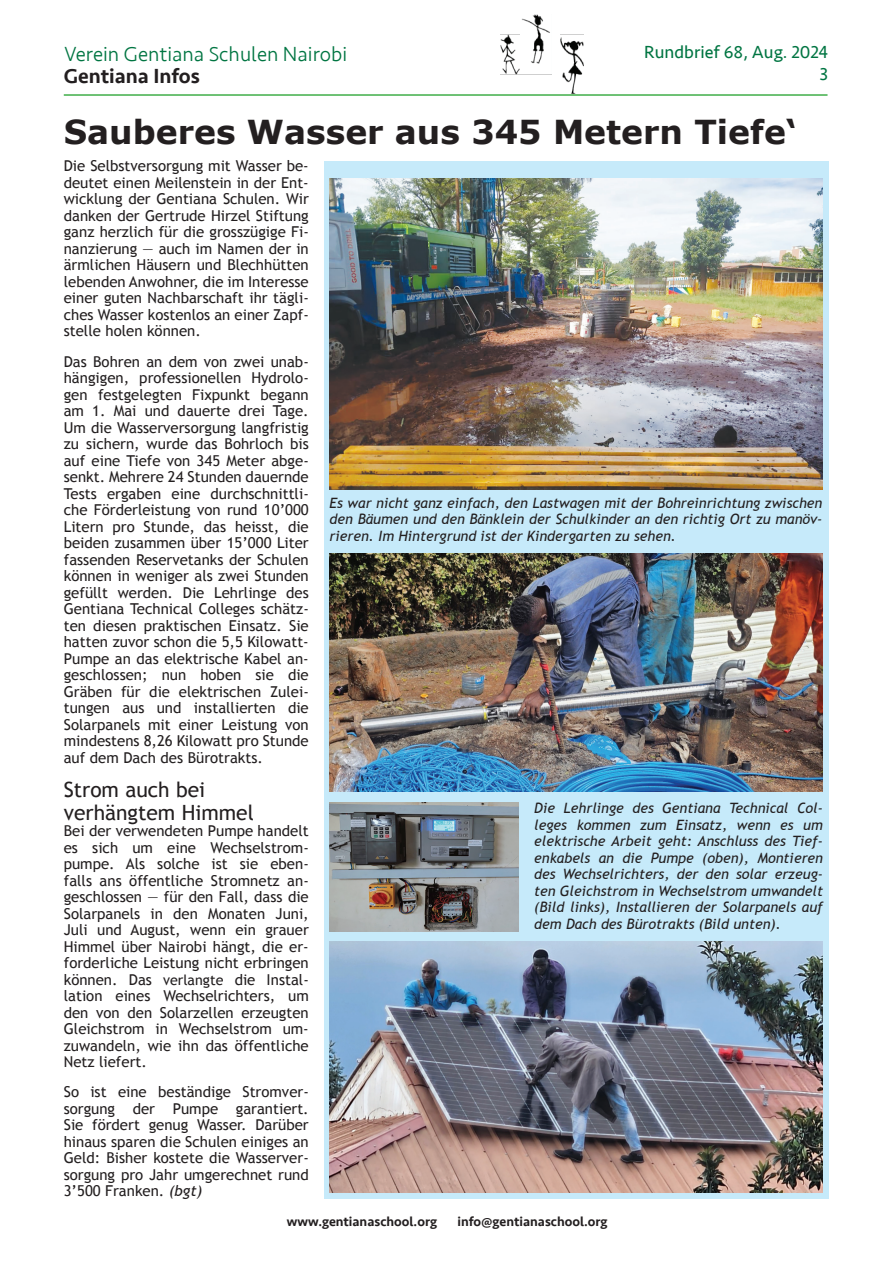
<style>
.page{position:relative;width:893px;height:1263px;background:#fff}
.page>*{position:absolute;margin:0;border:0;box-sizing:border-box;transform-origin:0 0}
.t1{font:700 33px "Verdana";color:#231f20}
.t2{font:300 21px "Seravek";color:#007542}
.t3{font:21px/22.5px "Trebuchet MS";color:#231f20}
.t4{font:500 21px "Seravek";color:#231f20}
.t5{font:18px/21.6px "Seravek";color:#007542;text-align:right}
.t6{font:15px/16.5px "Trebuchet MS";color:#231f20;text-align:justify}
.t7{font:italic 14.25px/16.5px "Trebuchet MS";color:#231f20;text-align:justify}
.t8{font:500 13.5px "Seravek";color:#231f20}
.s1{font-size:14.25px}
.s2{font-style:italic}
</style>
<div class="page">
<img style="left:500px;top:15px;width:83px;height:79px">
<hr style="left:64px;top:94px;width:763px;height:2px;background:#40ae49">
<div style="left:324px;top:161px;width:504px;height:1037px;background:#c6eafa"></div>
<img style="left:330px;top:554px;width:492px;height:237px">
<img style="left:330px;top:803px;width:189px;height:129px">
<img style="left:330px;top:942px;width:492px;height:250px">
<img style="left:330px;top:179px;width:492px;height:310px">
<h2 class="t2" style="left:64px;top:41px;width:284px">Verein Gentiana Schulen Nairobi</h2>
<h2 class="t4" style="left:64px;top:63px;width:138px">Gentiana Infos</h2>
<p class="t5" style="left:644px;top:41px;width:186px">Rundbrief 68, Aug. 2024<br>3</p>
<h1 class="t1" style="left:64px;top:111px;width:735px">Sauberes Wasser aus 345 Metern Tiefe‘</h1>
<p class="t6" style="left:64px;top:158px;width:247px">Die Selbstversorgung mit Wasser be&shy;deutet einen Meilenstein in der Ent&shy;wicklung der Gentiana Schulen. Wir danken der Gertrude Hirzel Stiftung ganz herzlich für die grosszügige Fi&shy;nanzierung — auch im Namen der in ärmlichen Häusern und Blechhütten lebenden Anwohner, die im Interesse einer guten Nachbarschaft ihr tägli&shy;ches Wasser kostenlos an einer Zapf&shy;stelle holen können.</p>
<p class="t6" style="left:64px;top:353px;width:247px">Das Bohren an dem von zwei unab&shy;hängigen, professionellen Hydrolo&shy;gen festgelegten Fixpunkt begann am 1. Mai und dauerte drei Tage.<br>Um die Wasserversorgung langfristig zu sichern, wurde das Bohrloch bis auf eine Tiefe von 345 Meter abge&shy;senkt. Mehrere 24 Stunden dauernde Tests ergaben eine durchschnittli&shy;che Förderleistung von rund 10’000<br>Litern pro Stunde, das heisst, die beiden zusammen über 15’000 Liter fassenden Reservetanks der Schulen können in weniger als zwei Stunden gefüllt werden. Die Lehrlinge des Gentiana Technical Colleges schätz&shy;ten diesen praktischen Einsatz. Sie hatten zuvor schon die 5,5 Kilowatt-Pumpe an das elektrische Kabel an&shy;geschlossen; nun hoben sie die Gräben für die elektrischen Zulei&shy;tungen aus und installierten die Solarpanels mit einer Leistung von mindestens 8,26 Kilowatt pro Stunde auf dem Dach des Bürotrakts.</p>
<h2 class="t3" style="left:64px;top:779px;width:192px">Strom auch bei verhängtem Himmel</h2>
<p class="t6" style="left:64px;top:823px;width:247px">Bei der verwendeten Pumpe handelt es sich um eine Wechselstrom&shy;pumpe. Als solche ist sie eben&shy;falls ans öffentliche Stromnetz an&shy;geschlossen — für den Fall, dass die Solarpanels in den Monaten Juni, Juli und August, wenn ein grauer Himmel über Nairobi hängt, die er&shy;forderliche Leistung nicht erbringen können. Das <span class="s1">verlangte</span> die Instal&shy;lation eines Wechselrichters, um den von den Solarzellen erzeugten Gleichstrom in Wechselstrom um&shy;zuwandeln, wie ihn das öffentliche Netz liefert.</p>
<p class="t6" style="left:64px;top:1084px;width:247px">So ist eine beständige Stromver&shy;sorgung der Pumpe garantiert.<br>Sie fördert genug Wasser. Darüber hinaus sparen die Schulen einiges an Geld: Bisher kostete die Wasserver&shy;sorgung pro Jahr umgerechnet rund 3’500 Franken. <span class="s2">(bgt)</span></p>
<p class="t7" style="left:330px;top:494px;width:494px">Es war nicht ganz einfach, den Lastwagen mit der Bohreinrichtung zwischen den Bäumen und den Bänklein der Schulkinder an den richtig Ort zu manöv&shy;rieren. Im Hintergrund ist der Kindergarten zu sehen.</p>
<p class="t7" style="left:534px;top:800px;width:290px">Die Lehrlinge des Gentiana Technical Col&shy;leges kommen zum Einsatz, wenn es um elektrische Arbeit geht: Anschluss des Tief&shy;enkabels an die Pumpe (oben), Montieren des Wechselrichters, der den solar erzeug&shy;ten Gleichstrom in Wechselstrom umwandelt (Bild links), Installieren der Solarpanels auf dem Dach des Bürotrakts (Bild unten).</p>
<p class="t8" style="left:287px;top:1213px;width:152px">www.gentianaschool.org</p>
<p class="t8" style="left:457px;top:1213px;width:152px">info@gentianaschool.org</p>
</div>
